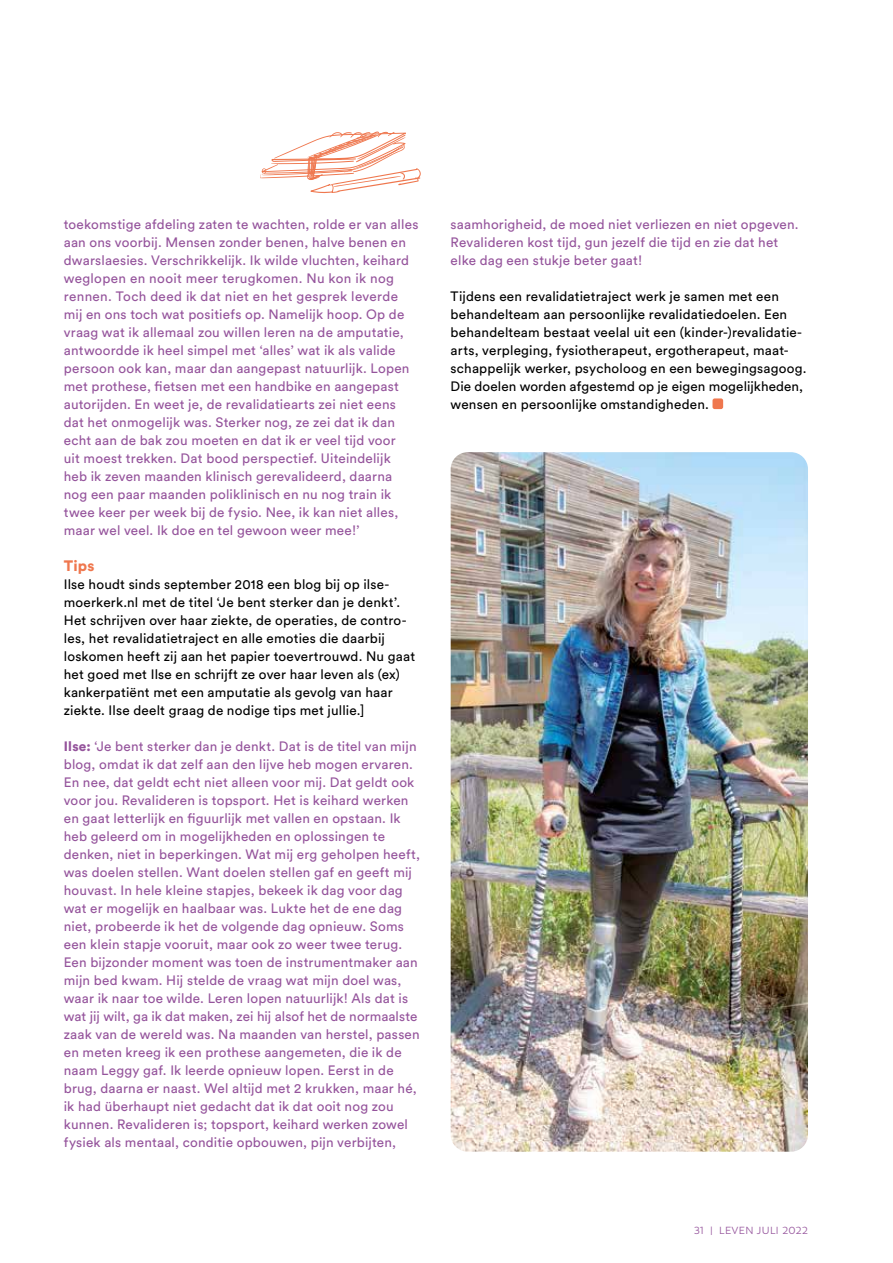
<style>
.page{position:relative;width:893px;height:1263px;background:#fff}
.page>*{position:absolute;margin:0;border:0;box-sizing:border-box;transform-origin:0 0}
.t1{font:900 15px "Circular Std";color:#ef774e}
.t2{font:13.5px/18px "Circular Std";letter-spacing:.015em;color:#95549c}
.t3{font:13.5px/18px "Circular Std";letter-spacing:.015em;color:#000}
.t4{font:11.25px "Rebrand Txt";letter-spacing:.03em;color:#95549c}
.s1{font-weight:900}
</style>
<div class="page">
<img style="left:451px;top:452px;width:357px;height:700px">
<div style="left:712px;top:398px;width:11px;height:11px;background:#ef774e;border-radius:2px"></div>
<svg style="left:260px;top:131px;width:161px;height:63px"></svg>
<p class="t2" style="left:64px;top:215px;width:356px">toekomstige afdeling zaten te wachten, rolde er van alles aan ons voorbij. Mensen zonder benen, halve benen en dwarslaesies. Verschrikkelijk. Ik wilde vluchten, keihard weglopen en nooit meer terugkomen. Nu kon ik nog rennen. Toch deed ik dat niet en het gesprek leverde mij en ons toch wat positiefs op. Namelijk hoop. Op de vraag wat ik allemaal zou willen leren na de amputatie, antwoordde ik heel simpel met ‘alles’ wat ik als valide persoon ook kan, maar dan aangepast natuurlijk. Lopen met prothese, fietsen met een handbike en aangepast autorijden. En weet je, de revalidatiearts zei niet eens dat het onmogelijk was. Sterker nog, ze zei dat ik dan echt aan de bak zou moeten en dat ik er veel tijd voor<br>uit moest trekken. Dat bood perspectief. Uiteindelijk<br>heb ik zeven maanden klinisch gerevalideerd, daarna nog een paar maanden poliklinisch en nu nog train ik twee keer per week bij de fysio. Nee, ik kan niet alles, maar wel veel. Ik doe en tel gewoon weer mee!’</p>
<p class="t1" style="left:64px;top:556px;width:32px">Tips</p>
<p class="t3" style="left:64px;top:575px;width:353px">Ilse houdt sinds september 2018 een blog bij op ilse&shy;moerkerk.nl met de titel ‘Je bent sterker dan je denkt’.<br>Het schrijven over haar ziekte, de operaties, de contro&shy;les, het revalidatietraject en alle emoties die daarbij loskomen heeft zij aan het papier toevertrouwd. Nu gaat het goed met Ilse en schrijft ze over haar leven als (ex) kankerpatiënt met een amputatie als gevolg van haar ziekte. Ilse deelt graag de nodige tips met jullie.]</p>
<p class="t2" style="left:64px;top:737px;width:358px"><span class="s1">Ilse:</span> ‘Je bent sterker dan je denkt. Dat is de titel van mijn blog, omdat ik dat zelf aan den lijve heb mogen ervaren.<br>En nee, dat geldt echt niet alleen voor mij. Dat geldt ook voor jou. Revalideren is topsport. Het is keihard werken en gaat letterlijk en figuurlijk met vallen en opstaan. Ik heb geleerd om in mogelijkheden en oplossingen te denken, niet in beperkingen. Wat mij erg geholpen heeft, was doelen stellen. Want doelen stellen gaf en geeft mij houvast. In hele kleine stapjes, bekeek ik dag voor dag wat er mogelijk en haalbaar was. Lukte het de ene dag niet, probeerde ik het de volgende dag opnieuw. Soms een klein stapje vooruit, maar ook zo weer twee terug.<br>Een bijzonder moment was toen de instrumentmaker aan mijn bed kwam. Hij stelde de vraag wat mijn doel was, waar ik naar toe wilde. Leren lopen natuurlijk! Als dat is wat jij wilt, ga ik dat maken, zei hij alsof het de normaalste zaak van de wereld was. Na maanden van herstel, passen en meten kreeg ik een prothese aangemeten, die ik de naam Leggy gaf. Ik leerde opnieuw lopen. Eerst in de brug, daarna er naast. Wel altijd met 2 krukken, maar hé, ik had überhaupt niet gedacht dat ik dat ooit nog zou kunnen. Revalideren is; topsport, keihard werken zowel fysiek als mentaal, conditie opbouwen, pijn verbijten,</p>
<p class="t2" style="left:451px;top:215px;width:349px">saamhorigheid, de moed niet verliezen en niet opgeven.<br>Revalideren kost tijd, gun jezelf die tijd en zie dat het elke dag een stukje beter gaat!</p>
<p class="t3" style="left:451px;top:287px;width:358px">Tijdens een revalidatietraject werk je samen met een behandelteam aan persoonlijke revalidatiedoelen. Een behandelteam bestaat veelal uit een (kinder-)revalidatie&shy;arts, verpleging, fysiotherapeut, ergotherapeut, maat&shy;schappelijk werker, psycholoog en een bewegingsagoog.<br>Die doelen worden afgestemd op je eigen mogelijkheden, wensen en persoonlijke omstandigheden.</p>
<p class="t4" style="left:694px;top:1224px;width:115px">31 | LEVEN JULI 2022</p>
</div>
